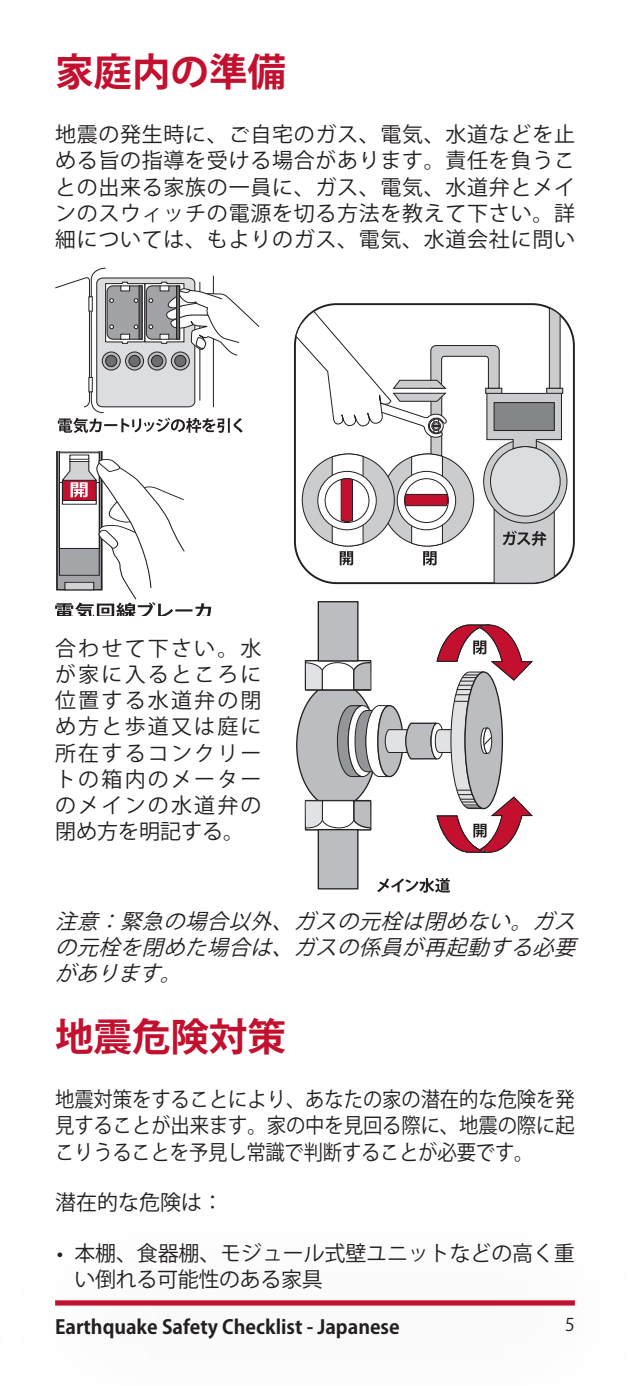
<style>
.page{position:relative;width:630px;height:1386px;background:#fff}
.page>*{position:absolute;margin:0;border:0;box-sizing:border-box;transform-origin:0 0}
.t1{font:700 38.5px "Koz Go Std";color:#c3102f}
.t2{font:21px/26.2px "Koz Go Std";color:#231f20;text-align:justify}
.t3{font:21px/26.2px "Koz Go Std";color:#231f20;text-align:justify;scale:.92 1}
.t4{font:italic 21px/26.2px "Koz Go Std";color:#231f20;text-align:justify}
.t5{font:700 19.25px "Koz Go Std";color:#231f20}
.t6{font:17.5px "Koz Go Std";color:#231f20}
</style>
<div class="page">
<div style="left:55px;top:1300px;width:520px;height:6px;background:#c3102f"></div>
<div style="left:546px;top:388px;width:17px;height:6px;border:1px solid #231f20"></div>
<svg style="left:295px;top:308px;width:267px;height:276px"></svg>
<div style="left:297px;top:683px;width:80px;height:125px;background:#bcbdc0;border-radius:50%"></div>
<div style="left:318px;top:602px;width:40px;height:59px;background:#bcbdc0"></div>
<div style="left:318px;top:601px;width:41px;height:61px;border:1px solid #231f20"></div>
<div style="left:318px;top:830px;width:40px;height:59px;background:#bcbdc0"></div>
<div style="left:318px;top:829px;width:41px;height:60px;border:1px solid #231f20"></div>
<svg style="left:305px;top:624px;width:228px;height:229px"></svg>
<svg style="left:377px;top:878px;width:73px;height:15px"></svg>
<svg style="left:55px;top:452px;width:156px;height:164px"></svg>
<svg style="left:55px;top:268px;width:204px;height:165px"></svg>
<div style="left:176px;top:285px;width:4px;height:55px;border:1px solid #231f20"></div>
<h1 class="t1" style="left:55px;top:47px;width:233px">家庭内の準備</h1>
<p class="t2" style="left:55px;top:122px;width:521px">地震の発生時に、ご自宅のガス、電気、水道などを止める旨の指導を受ける場合があります。責任を負うことの出来る家族の一員に、ガス、電気、水道弁とメインのスウィッチの電源を切る方法を教えて下さい。詳細については、もよりのガス、電気、水道会社に問い</p>
<p class="t2" style="left:55px;top:636px;width:208px">合わせて下さい。水が家に入るところに位置する水道弁の閉め方と歩道又は庭に所在するコンクリートの箱内のメーターのメインの水道弁の閉め方を明記する。</p>
<p class="t4" style="left:55px;top:909px;width:529px">注意：緊急の場合以外、ガスの元栓は閉めない。ガスの元栓を閉めた場合は、ガスの係員が再起動する必要があります。</p>
<h1 class="t1" style="left:55px;top:1012px;width:233px">地震危険対策</h1>
<p class="t3" style="left:55px;top:1087px;width:566px">地震対策をすることにより、あなたの家の潜在的な危険を発見することが出来ます。家の中を見回る際に、地震の際に起こりうることを予見し常識で判断することが必要です。</p>
<p class="t2" style="left:55px;top:1190px;width:169px">潜在的な危険は：</p>
<p class="t2" style="left:74px;top:1241px;width:502px;text-indent:-18px">• 本棚、食器棚、モジュール式壁ユニットなどの高く重い倒れる可能性のある家具</p>
<p class="t5" style="left:55px;top:1315px;width:346px">Earthquake Safety Checklist - Japanese</p>
<p class="t6" style="left:565px;top:1314px;width:11px">5</p>
</div>
